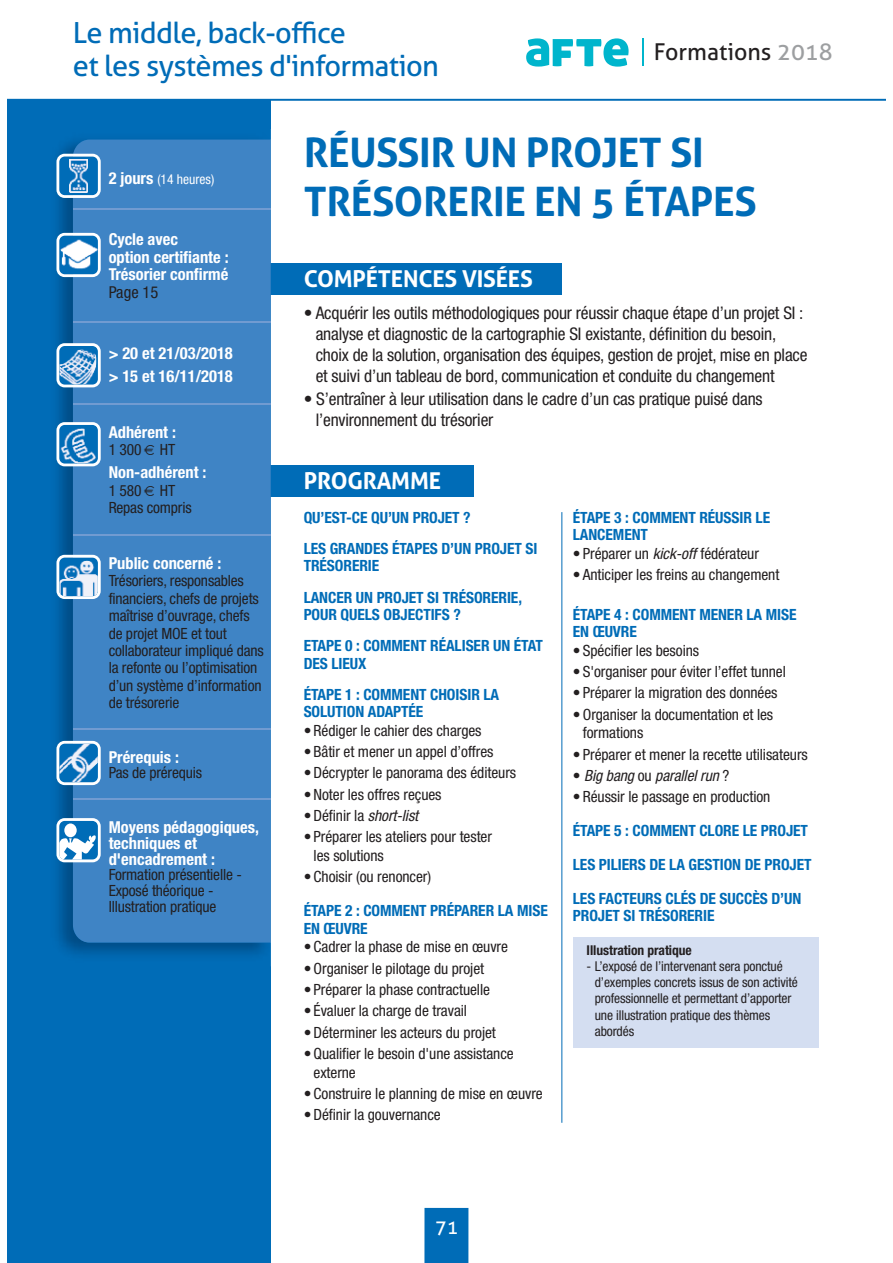
<style>
.page{position:relative;width:893px;height:1263px;background:#fff}
.page>*{position:absolute;margin:0;border:0;box-sizing:border-box;transform-origin:0 0}
.t1{font:700 40.65px/48.8px "Aller";letter-spacing:-.01em;color:#006cb7}
.t2{font:29.1px/33px "Aller";letter-spacing:-.025em;color:#006cb7}
.t3{font:700 23.25px "Aller";letter-spacing:-.01em;color:#fff}
.t4{font:23.25px "Aller";color:#231f20}
.t5{font:19.35px "Aller";color:#fff}
.t6{font:condensed 17.4px/20.9px "Helvetica Neue";letter-spacing:-.01em;color:#231f20}
.t7{font:700 condensed 16.5px/17.4px "Helvetica Neue";color:#fff}
.t8{font:condensed 16.5px "Helvetica Neue";color:#231f20}
.t9{font:condensed 15.45px/17.4px "Helvetica Neue";letter-spacing:-.005em;color:#231f20}
.t10{font:700 condensed 15.45px/31.2px "Helvetica Neue";letter-spacing:-.005em;color:#006cb7}
.t11{font:italic condensed 15.45px "Helvetica Neue";letter-spacing:-.005em;color:#231f20}
.t12{font:condensed 13.5px/16.2px "Helvetica Neue";letter-spacing:-.01em;color:#231f20}
.t13{font:700 condensed 13.5px "Helvetica Neue";letter-spacing:-.005em;color:#231f20}
.t14{font:condensed 13.5px "Helvetica Neue";color:#fff}
.s1{color:#9d9fa1}
.s2{font-weight:700;font-size:16.5px}
.s3{font-style:italic}
.s4{font-style:normal}
</style>
<div class="page">
<div style="left:254px;top:466px;width:220px;height:31px;background:#006cb7"></div>
<div style="left:254px;top:264px;width:308px;height:31px;background:#006cb7"></div>
<div style="left:424px;top:1208px;width:44px;height:55px;background:#006cb7"></div>
<div style="left:7px;top:100px;width:264px;height:1163px;background:#006cb7"></div>
<hr style="left:7px;top:99px;width:878px;height:2px;background:#006cb7">
<hr style="left:642px;top:39px;width:2px;height:27px;background:#00b5cc">
<svg style="left:526px;top:38px;width:102px;height:29px"></svg>
<div style="left:573px;top:937px;width:245px;height:111px;background:#d4def1"></div>
<hr style="left:561px;top:512px;width:1px;height:611px;background:#006cb7">
<img style="left:57px;top:129px;width:221px;height:837px">
<img style="left:271px;top:466px;width:7px;height:31px">
<img style="left:271px;top:264px;width:7px;height:31px">
<div style="left:73px;top:140px;width:198px;height:803px;background:#3f84c5"></div>
<hr style="left:73px;top:208px;width:198px;height:2px;background:#719bd1">
<hr style="left:73px;top:321px;width:198px;height:2px;background:#719bd1">
<hr style="left:73px;top:403px;width:198px;height:2px;background:#719bd1">
<hr style="left:73px;top:534px;width:198px;height:2px;background:#719bd1">
<hr style="left:73px;top:728px;width:198px;height:2px;background:#719bd1">
<hr style="left:73px;top:798px;width:198px;height:2px;background:#719bd1">
<svg style="left:56px;top:233px;width:45px;height:44px"></svg>
<svg style="left:56px;top:154px;width:45px;height:44px"></svg>
<svg style="left:56px;top:343px;width:45px;height:44px"></svg>
<svg style="left:56px;top:422px;width:45px;height:44px"></svg>
<svg style="left:56px;top:555px;width:45px;height:44px"></svg>
<svg style="left:56px;top:818px;width:45px;height:44px"></svg>
<svg style="left:56px;top:741px;width:45px;height:44px"></svg>
<svg style="left:144px;top:445px;width:10px;height:10px"></svg>
<svg style="left:144px;top:486px;width:10px;height:10px"></svg>
<h2 class="t2" style="left:73px;top:16px;width:367px">Le middle, back-office<br>et les systèmes d'information</h2>
<h3 class="t4" style="left:654px;top:38px;width:180px">Formations <span class="s1">2018</span></h3>
<p class="t14" style="left:109px;top:174px;width:107px"><span class="s2">2 jours</span> (14 heures)</p>
<p class="t7" style="left:109px;top:232px;width:121px">Cycle avec<br>option certifiante :<br>Trésorier confirmé</p>
<p class="t8" style="left:109px;top:286px;width:51px">Page 15</p>
<p class="t7" style="left:109px;top:343px;width:126px;line-height:23px">&gt; 20 et 21/03/2018 &gt; 15 et 16/11/2018</p>
<p class="t7" style="left:109px;top:425px;width:69px">Adhérent :</p>
<p class="t9" style="left:109px;top:442px;width:68px">1 300 HT</p>
<p class="t7" style="left:109px;top:465px;width:99px">Non-adhérent :</p>
<p class="t9" style="left:109px;top:483px;width:85px">1 580 HT<br>Repas compris</p>
<p class="t7" style="left:109px;top:556px;width:114px">Public concerné :</p>
<p class="t9" style="left:109px;top:573px;width:157px">Trésoriers, responsables financiers, chefs de projets maîtrise d’ouvrage, chefs de projet MOE et tout collaborateur impliqué dans la refonte ou l’optimisation d’un système d’information de trésorerie</p>
<p class="t7" style="left:109px;top:750px;width:72px">Prérequis :</p>
<p class="t9" style="left:109px;top:766px;width:95px">Pas de prérequis</p>
<p class="t7" style="left:109px;top:820px;width:152px;line-height:15.9px">Moyens pédagogiques, techniques et d'encadrement :</p>
<p class="t9" style="left:109px;top:868px;width:135px;line-height:15.9px">Formation présentielle -<br>Exposé théorique -<br>Illustration pratique</p>
<h1 class="t1" style="left:304px;top:133px;width:454px">RÉUSSIR UN PROJET SI<br>TRÉSORERIE EN 5 ÉTAPES</h1>
<h3 class="t3" style="left:304px;top:270px;width:231px">COMPÉTENCES VISÉES</h3>
<p class="t6" style="left:316px;top:304px;width:493px;text-indent:-12px">• Acquérir les outils méthodologiques pour réussir chaque étape d’un projet SI : analyse et diagnostic de la cartographie SI existante, définition du besoin, choix de la solution, organisation des équipes, gestion de projet, mise en place et suivi d’un tableau de bord, communication et conduite du changement</p>
<p class="t6" style="left:316px;top:390px;width:448px;text-indent:-12px">• S’entraîner à leur utilisation dans le cadre d’un cas pratique puisé dans l’environnement du trésorier</p>
<h3 class="t3" style="left:304px;top:473px;width:139px">PROGRAMME</h3>
<p class="t10" style="left:304px;top:503px;width:235px">QU’EST-CE QU’UN PROJET ?<br>LES GRANDES ÉTAPES D’UN PROJET SI</p>
<p class="t10" style="left:304px;top:552px;width:220px">TRÉSORERIE<br>LANCER UN PROJET SI TRÉSORERIE,</p>
<p class="t10" style="left:304px;top:600px;width:241px">POUR QUELS OBJECTIFS ?<br>ETAPE 0 : COMMENT RÉALISER UN ÉTAT</p>
<p class="t10" style="left:304px;top:649px;width:197px">DES LIEUX<br>ÉTAPE 1 : COMMENT CHOISIR LA</p>
<p class="t10" style="left:304px;top:697px;width:121px">SOLUTION ADAPTÉE</p>
<p class="t9" style="left:304px;top:723px;width:179px">• Rédiger le cahier des charges</p>
<p class="t9" style="left:304px;top:744px;width:191px">• Bâtir et mener un appel d’offres</p>
<p class="t9" style="left:304px;top:766px;width:214px">• Décrypter le panorama des éditeurs</p>
<p class="t9" style="left:304px;top:787px;width:139px">• Noter les offres reçues</p>
<p class="t9" style="left:304px;top:808px;width:116px">• Définir la <span class="s3">short-list</span></p>
<p class="t9" style="left:313px;top:829px;width:180px;line-height:18.6px;text-indent:-10px">• Préparer les ateliers pour tester les solutions</p>
<p class="t9" style="left:304px;top:869px;width:129px">• Choisir (ou renoncer)</p>
<p class="t10" style="left:304px;top:903px;width:246px;line-height:17.4px">ÉTAPE 2 : COMMENT PRÉPARER LA MISE<br>EN ŒUVRE</p>
<p class="t9" style="left:304px;top:939px;width:206px">• Cadrer la phase de mise en œuvre</p>
<p class="t9" style="left:304px;top:961px;width:182px">• Organiser le pilotage du projet</p>
<p class="t9" style="left:304px;top:982px;width:188px">• Préparer la phase contractuelle</p>
<p class="t9" style="left:304px;top:1003px;width:165px">• Évaluer la charge de travail</p>
<p class="t9" style="left:304px;top:1025px;width:194px">• Déterminer les acteurs du projet</p>
<p class="t9" style="left:313px;top:1046px;width:202px;line-height:18.6px;text-indent:-10px">• Qualifier le besoin d'une assistance externe</p>
<p class="t9" style="left:304px;top:1086px;width:240px">• Construire le planning de mise en œuvre</p>
<p class="t9" style="left:304px;top:1107px;width:139px">• Définir la gouvernance</p>
<p class="t10" style="left:573px;top:510px;width:199px;line-height:17.4px">ÉTAPE 3 : COMMENT RÉUSSIR LE<br>LANCEMENT</p>
<p class="t9" style="left:573px;top:546px;width:188px">• Préparer un <span class="s3">kick-off</span> fédérateur</p>
<p class="t9" style="left:573px;top:567px;width:208px">• Anticiper les freins au changement</p>
<p class="t10" style="left:573px;top:607px;width:225px;line-height:17.4px">ÉTAPE 4 : COMMENT MENER LA MISE<br>EN ŒUVRE</p>
<p class="t9" style="left:573px;top:643px;width:128px">• Spécifier les besoins</p>
<p class="t9" style="left:573px;top:664px;width:214px">• S'organiser pour éviter l’effet tunnel</p>
<p class="t9" style="left:573px;top:685px;width:206px">• Préparer la migration des données</p>
<p class="t9" style="left:582px;top:706px;width:192px;line-height:18.6px;text-indent:-10px">• Organiser la documentation et les formations</p>
<p class="t9" style="left:573px;top:747px;width:236px">• Préparer et mener la recette utilisateurs</p>
<p class="t11" style="left:573px;top:770px;width:158px"><span class="s4">•</span> Big bang <span class="s4">ou</span> parallel run <span class="s4">?</span></p>
<p class="t9" style="left:573px;top:789px;width:199px">• Réussir le passage en production</p>
<p class="t10" style="left:573px;top:815px;width:240px;line-height:33.9px">ÉTAPE 5 : COMMENT CLORE LE PROJET<br>LES PILIERS DE LA GESTION DE PROJET<br>LES FACTEURS CLÉS DE SUCCÈS D’UN</p>
<p class="t10" style="left:573px;top:902px;width:143px">PROJET SI TRÉSORERIE</p>
<p class="t13" style="left:586px;top:945px;width:107px">Illustration pratique</p>
<p class="t12" style="left:595px;top:959px;width:204px;text-indent:-8px">- L’exposé de l’intervenant sera ponctué d’exemples concrets issus de son activité professionnelle et permettant d’apporter une illustration pratique des thèmes abordés</p>
<p class="t5" style="left:435px;top:1216px;width:25px">71</p>
</div>
